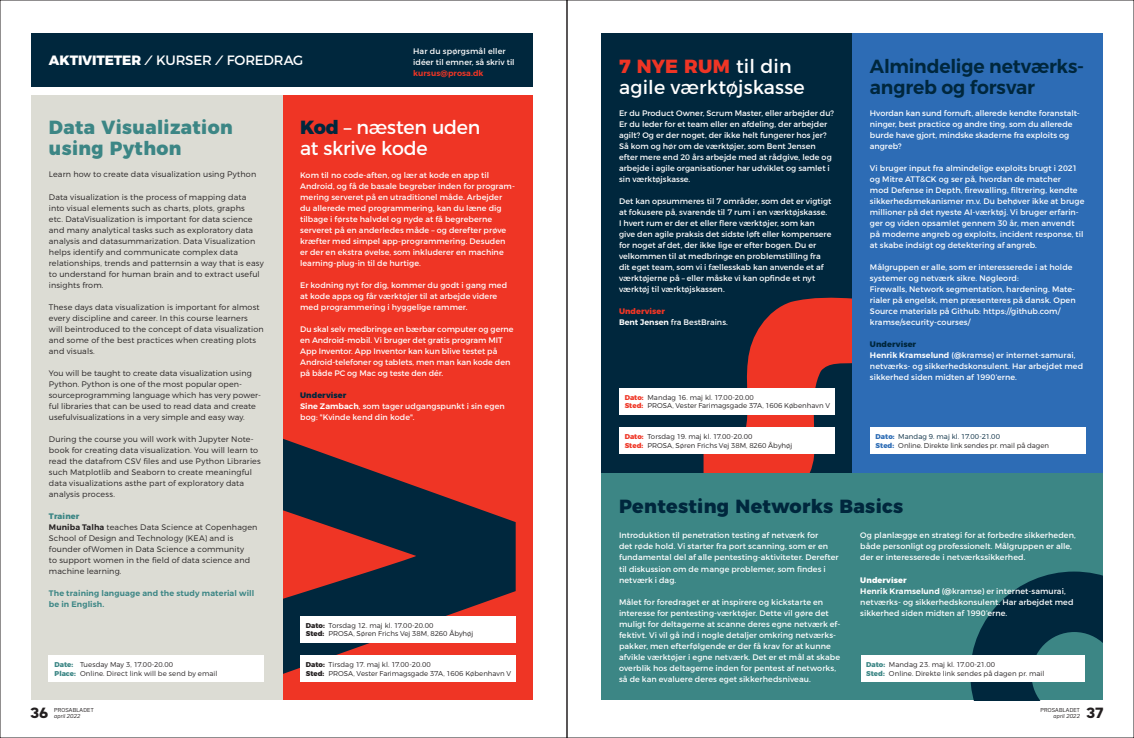
<style>
.page{position:relative;width:1134px;height:738px;background:#fff}
.page>*{position:absolute;margin:0;border:0;box-sizing:border-box;transform-origin:0 0}
.t1{font:19px/21px "Montserrat";letter-spacing:-.005em;color:#fff}
.t2{font:600 19px/21px "Montserrat";letter-spacing:-.01em;color:#00273d}
.t3{font:800 19px/21px "Montserrat";letter-spacing:.02em;color:#3c8685}
.t4{font:800 19px "Montserrat";letter-spacing:.015em;color:#00273d}
.t5{font:13.5px "Montserrat";letter-spacing:-.015em;color:#fff}
.t6{font:900 13px "Bw Seido Raw";color:#231f20}
.t7{font:8px/11px "Montserrat";letter-spacing:.005em;color:#fff}
.t8{font:300 8px/11px "Montserrat";letter-spacing:.015em;color:#231f20}
.t9{font:600 8px/11px "Montserrat";letter-spacing:.015em;color:#3c8685}
.t10{font:600 8px "Montserrat";letter-spacing:.01em;color:#ef3525}
.t11{font:300 7px/8.4px "Montserrat";letter-spacing:.005em;color:#231f20}
.t12{font:5px "Bw Seido Raw";letter-spacing:.04em;color:#231f20}
.t13{font:italic 5px "Bw Seido Raw";letter-spacing:.04em;color:#231f20}
.s1{font-weight:800}
.s2{font-weight:800;color:#3c8685}
.s3{font-weight:600}
.s4{font-weight:800;color:#00273d}
.s5{font-weight:800;color:#ef3525}
.s6{font-weight:800;color:#2d6cb5}
.s7{color:#00273d}
</style>
<div class="page">
<div style="left:852px;top:33px;width:251px;height:440px;background:#2d6cb5"></div>
<div style="left:282px;top:96px;width:251px;height:603px;background:#ef3525"></div>
<svg style="left:282px;top:435px;width:234px;height:241px;fill:#00273d"></svg>
<div style="left:31px;top:96px;width:251px;height:603px;background:#dcdcd4"></div>
<div style="left:601px;top:33px;width:251px;height:440px;background:#00273d"></div>
<svg style="left:703px;top:297px;width:149px;height:176px"></svg>
<div style="left:31px;top:33px;width:502px;height:54px;background:#00273d"></div>
<div style="left:601px;top:473px;width:502px;height:226px;background:#3c8685"></div>
<svg style="left:970px;top:571px;width:133px;height:128px"></svg>
<div style="left:300px;top:655px;width:216px;height:26px;background:#fff"></div>
<div style="left:300px;top:615px;width:216px;height:27px;background:#fff"></div>
<div style="left:49px;top:655px;width:215px;height:26px;background:#fff"></div>
<div style="left:870px;top:427px;width:215px;height:27px;background:#fff"></div>
<div style="left:860px;top:655px;width:224px;height:26px;background:#fff"></div>
<div style="left:619px;top:427px;width:215px;height:27px;background:#fff"></div>
<div style="left:619px;top:388px;width:215px;height:26px;background:#fff"></div>
<h2 class="t5" style="left:49px;top:52px;width:256px"><span class="s1">AKTIVITETER</span> ⁄KURSER ⁄FOREDRAG</h2>
<p class="t7" style="left:413px;top:45px;width:103px">Har du spørgsmål eller idéer til emner, så skriv til</p>
<p class="t10" style="left:413px;top:68px;width:72px">kursus@prosa.dk</p>
<h1 class="t3" style="left:49px;top:115px;width:185px">Data Visualization using Python</h1>
<p class="t8" style="left:49px;top:169px;width:209px">Learn how to create data visualization using Python</p>
<p class="t8" style="left:49px;top:191px;width:216px">Data visualization is the process of mapping data into visual elements such as charts, plots, graphs<br>etc. DataVisualization is important for data science and many analytical tasks such as exploratory data analysis and datasummarization. Data Visualization helps identify and communicate complex data relationships, trends and patternsin a way that is easy to understand for human brain and to extract useful insights from.</p>
<p class="t8" style="left:49px;top:301px;width:216px">These days data visualization is important for almost every discipline and career. In this course learners will beintroduced to the concept of data visualization and some of the best practices when creating plots and visuals.</p>
<p class="t8" style="left:49px;top:367px;width:214px">You will be taught to create data visualization using Python. Python is one of the most popular open&shy;sourceprogramming language which has very power&shy;ful libraries that can be used to read data and create usefulvisualizations in a very simple and easy way.</p>
<p class="t8" style="left:49px;top:433px;width:213px">During the course you will work with Jupyter Note&shy;book for creating data visualization. You will learn to read the datafrom CSV files and use Python Libraries such Matplotlib and Seaborn to create meaningful data visualizations asthe part of exploratory data analysis process.</p>
<p class="t8" style="left:49px;top:510px;width:210px"><span class="s2">Trainer<br></span><span class="s3">Muniba Talha</span> teaches Data Science at Copenhagen School of Design and Technology (KEA) and is founder ofWomen in Data Science a community<br>to support women in the field of data science and machine learning.</p>
<p class="t9" style="left:49px;top:587px;width:207px">The training language and the study material will be in English.</p>
<p class="t11" style="left:55px;top:660px;width:164px"><span class="s2">Date:</span> Tuesday May 3, 17.00-20.00<br><span class="s2">Place:</span> Online. Direct link will be send by email</p>
<h3 class="t6" style="left:30px;top:703px;width:19px">36</h3>
<p class="t13" style="left:54px;top:712px;width:28px">april 2022</p>
<p class="t12" style="left:54px;top:706px;width:41px">PROSABLADET</p>
<h1 class="t1" style="left:300px;top:117px;width:182px"><span class="s4">Kod</span> – næsten uden at skrive kode</h1>
<p class="t7" style="left:300px;top:169px;width:216px">Kom til no code-aften, og lær at kode en app til Android, og få de basale begreber inden for program&shy;mering serveret på en utraditionel måde. Arbejder<br>du allerede med programmering, kan du læne dig tilbage i første halvdel og nyde at få begreberne serveret på en anderledes måde – og derefter prøve kræfter med simpel app-programmering. Desuden er der en ekstra øvelse, som inkluderer en machine learning-plug-in til de hurtige.</p>
<p class="t7" style="left:300px;top:279px;width:208px">Er kodning nyt for dig, kommer du godt i gang med at kode apps og får værktøjer til at arbejde videre med programmering i hyggelige rammer.</p>
<p class="t7" style="left:300px;top:323px;width:215px">Du skal selv medbringe en bærbar computer og gerne en Android-mobil. Vi bruger det gratis program MIT App Inventor. App Inventor kan kun blive testet på Android-telefoner og tablets, men man kan kode den på både PC og Mac og teste den dér.</p>
<p class="t7" style="left:300px;top:389px;width:206px"><span class="s4">Underviser<br></span><span class="s3">Sine Zambach</span>, som tager udgangspunkt i sin egen bog: "Kvinde kend din kode".</p>
<p class="t11" style="left:306px;top:620px;width:169px"><span class="s1">Dato:</span> Torsdag 12. maj kl. 17.00-20.00<br><span class="s1">Sted:</span> PROSA, Søren Frichs Vej 38M, 8260 Åbyhøj</p>
<p class="t11" style="left:306px;top:660px;width:207px"><span class="s1">Dato:</span> Tirsdag 17. maj kl. 17.00-20.00<br><span class="s1">Sted:</span> PROSA, Vester Farimagsgade 37A, 1606 København V</p>
<h1 class="t1" style="left:619px;top:55px;width:187px"><span class="s5">7 NYE RUM</span> til din agile værktøjskasse</h1>
<p class="t7" style="left:619px;top:108px;width:217px">Er du Product Owner, Scrum Master, eller arbejder du?<br>Er du leder for et team eller en afdeling, der arbejder agilt? Og er der noget, der ikke helt fungerer hos jer?<br>Så kom og hør om de værktøjer, som Bent Jensen efter mere end 20 års arbejde med at rådgive, lede og arbejde i agile organisationer har udviklet og samlet i sin værktøjskasse.</p>
<p class="t7" style="left:619px;top:196px;width:214px">Det kan opsummeres til 7 områder, som det er vigtigt at fokusere på, svarende til 7 rum i en værktøjskasse.<br>I hvert rum er der et eller flere værktøjer, som kan give den agile praksis det sidste løft eller kompensere for noget af det, der ikke lige er efter bogen. Du er velkommen til at medbringe en problemstilling fra dit eget team, som vi i fællesskab kan anvende et af værktøjerne på – eller måske vi kan opfinde et nyt værktøj til værktøjskassen.</p>
<p class="t7" style="left:619px;top:306px;width:110px"><span class="s5">Underviser<br></span><span class="s3">Bent Jensen</span> fra BestBrains.</p>
<p class="t11" style="left:625px;top:393px;width:207px"><span class="s5">Dato:</span> Mandag 16. maj kl. 17.00-20.00<br><span class="s5">Sted:</span> PROSA, Vester Farimagsgade 37A, 1606 København V</p>
<p class="t11" style="left:625px;top:432px;width:169px"><span class="s5">Dato:</span> Torsdag 19. maj kl. 17.00-20.00<br><span class="s5">Sted:</span> PROSA, Søren Frichs Vej 38M, 8260 Åbyhøj</p>
<h1 class="t2" style="left:870px;top:56px;width:216px">Almindelige netværks&shy;angreb og forsvar</h1>
<p class="t7" style="left:870px;top:108px;width:211px">Hvordan kan sund fornuft, allerede kendte foranstalt&shy;ninger, best practice og andre ting, som du allerede burde have gjort, mindske skaderne fra exploits og angreb?</p>
<p class="t7" style="left:870px;top:163px;width:216px">Vi bruger input fra almindelige exploits brugt i 2021 og Mitre ATT&amp;CK og ser på, hvordan de matcher<br>mod Defense in Depth, firewalling, filtrering, kendte sikkerhedsmekanismer m.v. Du behøver ikke at bruge millioner på det nyeste AI-værktøj. Vi bruger erfarin&shy;ger og viden opsamlet gennem 30 år, men anvendt på moderne angreb og exploits, incident response, til at skabe indsigt og detektering af angreb.</p>
<p class="t7" style="left:870px;top:262px;width:207px">Målgruppen er alle, som er interesserede i at holde systemer og netværk sikre. Nøgleord:<br>Firewalls, Network segmentation, hardening. Mate&shy;rialer på engelsk, men præsenteres på dansk. Open Source materials på Github: https://github.com/ kramse/security-courses/</p>
<p class="t7" style="left:870px;top:339px;width:215px"><span class="s4">Underviser<br></span><span class="s3">Henrik Kramselund</span> (@kramse) er internet-samurai, netværks- og sikkerhedskonsulent. Har arbejdet med sikkerhed siden midten af 1990’erne.</p>
<p class="t11" style="left:876px;top:432px;width:175px"><span class="s6">Dato:</span> <span class="s7">Mandag 9. maj kl. 17.00-21.00<br></span><span class="s6">Sted:</span> Online. Direkte link sendes pr. mail på dagen</p>
<h1 class="t4" style="left:619px;top:490px;width:286px">Pentesting Networks Basics</h1>
<p class="t7" style="left:619px;top:529px;width:221px">Introduktion til penetration testing af netværk for<br>det røde hold. Vi starter fra port scanning, som er en fundamental del af alle pentesting-aktiviteter. Derefter til diskussion om de mange problemer, som findes i netværk i dag.</p>
<p class="t7" style="left:619px;top:595px;width:223px">Målet for foredraget er at inspirere og kickstarte en interesse for pentesting-værktøjer. Dette vil gøre det muligt for deltagerne at scanne deres egne netværk ef&shy;fektivt. Vi vil gå ind i nogle detaljer omkring netværks&shy;pakker, men efterfølgende er der få krav for at kunne afvikle værktøjer i egne netværk. Det er et mål at skabe overblik hos deltagerne inden for pentest af networks, så de kan evaluere deres eget sikkerhedsniveau.</p>
<p class="t7" style="left:860px;top:529px;width:217px">Og planlægge en strategi for at forbedre sikkerheden, både personligt og professionelt. Målgruppen er alle, der er interesserede i netværkssikkerhed.</p>
<p class="t7" style="left:860px;top:573px;width:215px"><span class="s1">Underviser<br></span><span class="s3">Henrik Kramselund</span> (@kramse) er internet-samurai, netværks- og sikkerhedskonsulent. Har arbejdet med sikkerhed siden midten af 1990’erne.</p>
<p class="t11" style="left:866px;top:660px;width:180px"><span class="s2">Dato:</span> Mandag 23. maj kl. 17.00-21.00<br><span class="s2">Sted:</span> Online. Direkte link sendes på dagen pr. mail</p>
<p class="t12" style="left:1040px;top:706px;width:41px">PROSABLADET</p>
<p class="t13" style="left:1053px;top:712px;width:28px">april 2022</p>
<h3 class="t6" style="left:1086px;top:703px;width:18px">37</h3>
</div>
